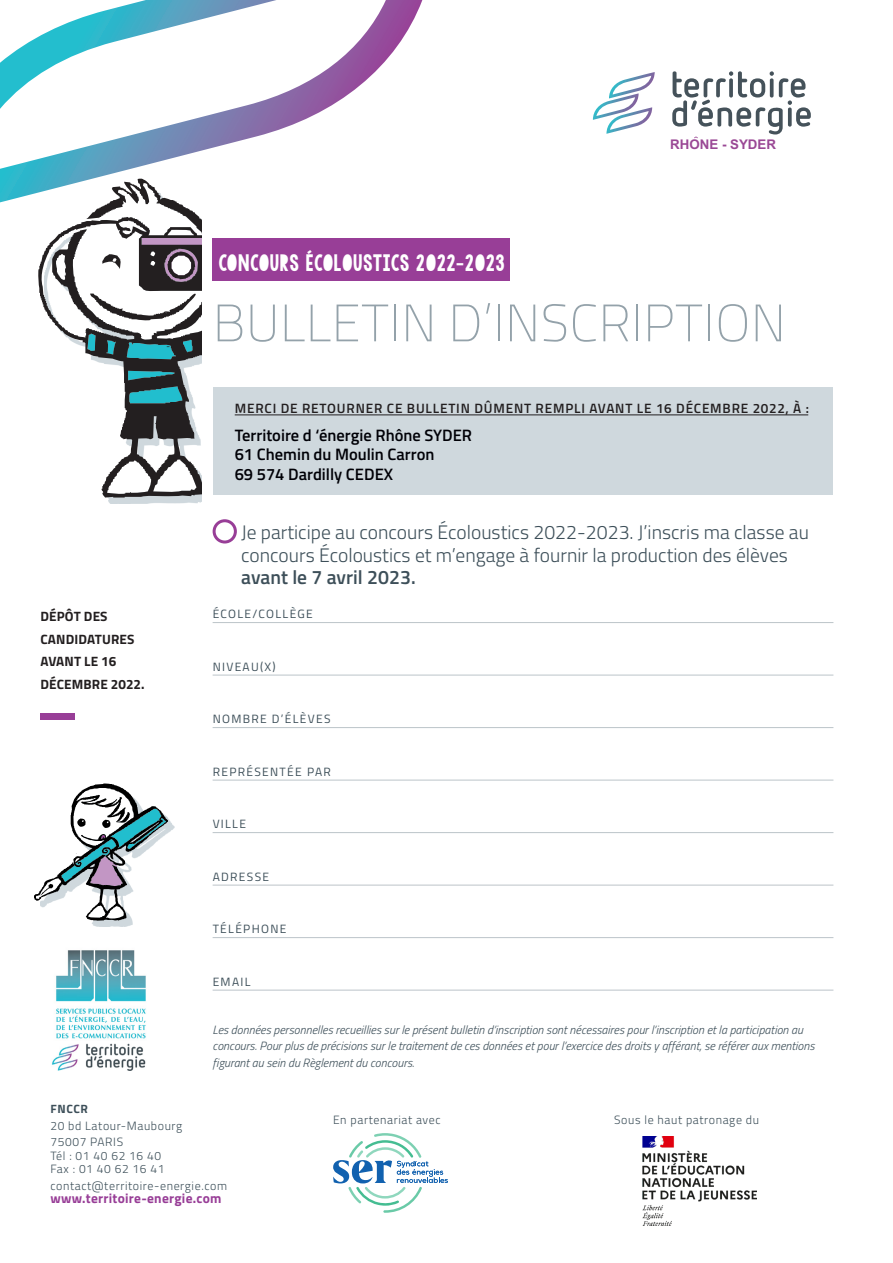
<style>
.page{position:relative;width:893px;height:1263px;background:#fff}
.page>*{position:absolute;margin:0;border:0;box-sizing:border-box;transform-origin:0 0}
.t1{font:100 52.5px "Titillium";letter-spacing:.01em;color:#94a2aa}
.t2{font:22.5px "KGBLESSYOURHEART";letter-spacing:.04em;color:#fff}
.t3{font:300 19.5px/22.5px "Titillium";color:#3d4f59}
.t4{font:600 16.5px "Titillium";color:#000006}
.t5{font:600 13.5px "Titillium";letter-spacing:.06em;color:#231f20}
.t6{font:700 13.5px/22.5px "Titillium";letter-spacing:.01em;color:#231f20}
.t7{font:700 13.5px "Titillium";letter-spacing:.02em;color:#983e97}
.t8{font:700 13.35px "Arial";color:#9a4895}
.t9{font:italic 300 12px/16.5px "Titillium";color:#3d4f59}
.t10{font:300 12px "Titillium";letter-spacing:.05em;color:#3d4f59}
.t11{font:12px "Titillium";letter-spacing:.11em;color:#3d4f59}
.t12{font:700 12px "Titillium";letter-spacing:.05em;color:#3d4f59}
.s1{font-weight:600}
</style>
<div class="page">
<div style="left:213px;top:238px;width:297px;height:43px;background:#983e97"></div>
<div style="left:213px;top:387px;width:620px;height:108px;background:#cfd8dd"></div>
<hr style="left:235px;top:415px;width:573px;height:1px;background:#231f20">
<div style="left:213px;top:519px;width:24px;height:24px;border:3px solid #983e97;border-radius:50%"></div>
<hr style="left:213px;top:622px;width:620px;height:1px;background:#bcc4c9">
<hr style="left:213px;top:675px;width:620px;height:1px;background:#bcc4c9">
<hr style="left:213px;top:727px;width:620px;height:1px;background:#bcc4c9">
<hr style="left:213px;top:780px;width:620px;height:1px;background:#bcc4c9">
<hr style="left:213px;top:832px;width:620px;height:1px;background:#bcc4c9">
<hr style="left:213px;top:885px;width:620px;height:1px;background:#bcc4c9">
<hr style="left:213px;top:937px;width:620px;height:1px;background:#bcc4c9">
<hr style="left:213px;top:990px;width:620px;height:1px;background:#bcc4c9">
<div style="left:40px;top:713px;width:34px;height:7px;background:#983e97"></div>
<svg style="left:333px;top:1133px;width:115px;height:80px"></svg>
<svg style="left:593px;top:72px;width:62px;height:62px"></svg>
<svg style="left:672px;top:71px;width:139px;height:67px"></svg>
<svg style="left:0;top:0;width:422px;height:202px"></svg>
<svg style="left:92px;top:818px;width:82px;height:109px"></svg>
<svg style="left:34px;top:783px;width:134px;height:138px"></svg>
<svg style="left:38px;top:179px;width:164px;height:318px"></svg>
<img style="left:642px;top:1136px;width:114px;height:90px">
<img style="left:51px;top:950px;width:95px;height:120px">
<p class="t8" style="left:670px;top:134px;width:107px">RHONE - SYDER</p>
<p class="t6" style="left:40px;top:605px;width:106px">DÉPÔT DES<br>CANDIDATURES<br>AVANT LE 16<br>DÉCEMBRE 2022.</p>
<p class="t2" style="left:218px;top:248px;width:288px">CONCOURS ÉCOLOUSTICS 2022-2023</p>
<p class="t1" style="left:213px;top:286px;width:574px">BULLETIN D’INSCRIPTION</p>
<p class="t5" style="left:235px;top:398px;width:576px">MERCI DE RETOURNER CE BULLETIN DÛMENT REMPLI AVANT LE 16 DÉCEMBRE 2022, À :</p>
<p class="t4" style="left:235px;top:422px;width:239px">Territoire d ‘énergie Rhône SYDER</p>
<p class="t4" style="left:235px;top:442px;width:201px">61 Chemin du Moulin Carron</p>
<p class="t4" style="left:235px;top:461px;width:160px">69 574 Dardilly CEDEX</p>
<p class="t3" style="left:241px;top:520px;width:569px">Je participe au concours Écoloustics 2022-2023. J’inscris ma classe au concours Écoloustics et m’engage à fournir la production des élèves <span class="s1">avant le 7 avril 2023.</span></p>
<p class="t11" style="left:213px;top:605px;width:102px">ÉCOLE/COLLÈGE</p>
<p class="t11" style="left:213px;top:658px;width:65px">NIVEAU(X)</p>
<p class="t11" style="left:213px;top:710px;width:119px">NOMBRE D’ÉLÈVES</p>
<p class="t11" style="left:213px;top:763px;width:120px">REPRÉSENTÉE PAR</p>
<p class="t11" style="left:213px;top:815px;width:35px">VILLE</p>
<p class="t11" style="left:213px;top:868px;width:58px">ADRESSE</p>
<p class="t11" style="left:213px;top:920px;width:75px">TÉLÉPHONE</p>
<p class="t11" style="left:213px;top:973px;width:39px">EMAIL</p>
<p class="t9" style="left:213px;top:1021px;width:603px">Les données personnelles recueillies sur le présent bulletin d’inscription sont nécessaires pour l’inscription et la participation au concours. Pour plus de précisions sur le traitement de ces données et pour l’exercice des droits y afférant, se référer aux mentions figurant au sein du Règlement du concours.</p>
<p class="t12" style="left:50px;top:1100px;width:39px">FNCCR</p>
<p class="t10" style="left:50px;top:1117px;width:133px">20 bd Latour-Maubourg</p>
<p class="t10" style="left:50px;top:1133px;width:74px">75007 PARIS</p>
<p class="t10" style="left:50px;top:1147px;width:112px">Tél : 01 40 62 16 40</p>
<p class="t10" style="left:50px;top:1160px;width:116px">Fax : 01 40 62 16 41</p>
<p class="t10" style="left:50px;top:1177px;width:178px">contact@territoire-energie.com</p>
<p class="t7" style="left:50px;top:1188px;width:173px">www.territoire-energie.com</p>
<p class="t10" style="left:333px;top:1111px;width:109px">En partenariat avec</p>
<p class="t10" style="left:614px;top:1111px;width:146px">Sous le haut patronage du</p>
</div>
